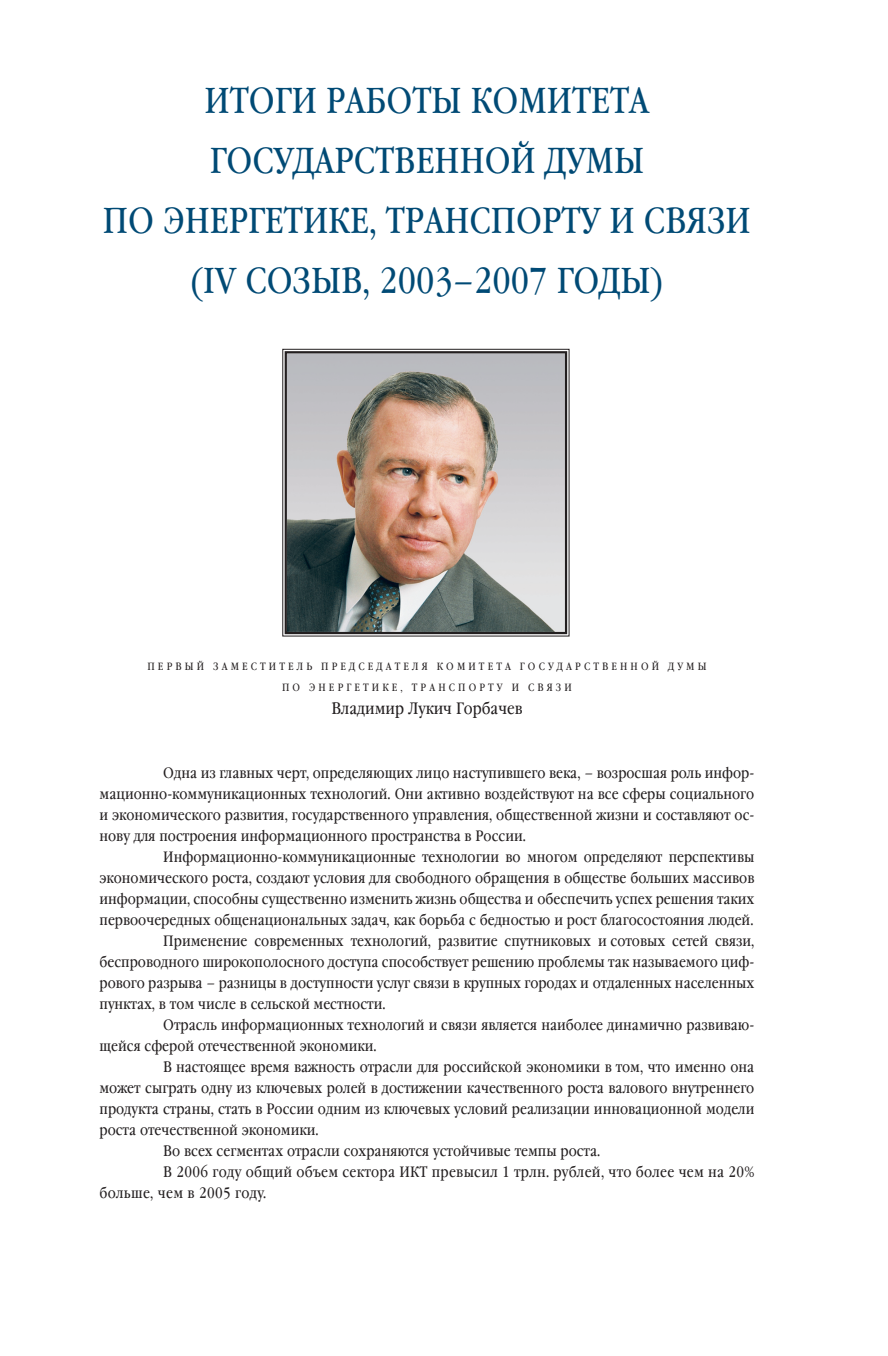
<style>
.page{position:relative;width:888px;height:1356px;background:#fff}
.page>*{position:absolute;margin:0;border:0;box-sizing:border-box;transform-origin:0 0}
.t1{font:36px "Garamond Book Narrow C";color:#004a75}
.t2{font:16.5px "Garamond Book Narrow C";color:#231f20}
.t3{font:15px "Garamond Book Narrow C";color:#231f20}
.t4{font:15px "Garamond Book Narrow C";letter-spacing:.02em;color:#231f20}
.t5{font:10.5px "Garamond Book Narrow C";color:#231f20}
</style>
<div class="page">
<img style="left:282px;top:348px;width:288px;height:289px">
<div style="left:285px;top:351px;width:282px;height:283px;border:2px solid #231f20"></div>
<h1 class="t1" style="left:205px;top:80px;width:23px">итоги</h1>
<h1 class="t1" style="left:326px;top:80px;width:24px">работы</h1>
<h1 class="t1" style="left:471px;top:80px;width:45px">Комитета</h1>
<h1 class="t1" style="left:210px;top:140px;width:40px">Государственной</h1>
<h1 class="t1" style="left:545px;top:140px;width:48px">Думы</h1>
<h1 class="t1" style="left:103px;top:200px;width:82px">по энергетике</h1>
<h1 class="t1" style="left:369px;top:200px;width:40px">, транспорту</h1>
<h1 class="t1" style="left:609px;top:200px;width:120px">исвязи</h1>
<h1 class="t1" style="left:189px;top:260px;width:80px">(IV созыв</h1>
<h1 class="t1" style="left:362px;top:260px;width:219px">, 2003–2007 годы</h1>
<h1 class="t1" style="left:650px;top:260px;width:16px">)</h1>
<p class="t5" style="left:147px;top:660px;width:11px">первый</p>
<p class="t5" style="left:213px;top:660px;width:10px">заместител</p>
<p class="t5" style="left:306px;top:660px;width:25px">ь председател</p>
<p class="t5" style="left:422px;top:660px;width:35px">я Комитета</p>
<p class="t5" style="left:520px;top:660px;width:19px">Г осударственной</p>
<p class="t5" style="left:668px;top:660px;width:11px">думы</p>
<p class="t5" style="left:282px;top:681px;width:10px">по</p>
<p class="t5" style="left:309px;top:681px;width:10px">энергетике</p>
<p class="t5" style="left:401px;top:681px;width:22px">, транспорту</p>
<p class="t5" style="left:512px;top:681px;width:53px">исв язи</p>
<p class="t2" style="left:331px;top:698px;width:193px">Владимир Лукич Горбачев</p>
<p class="t3" style="left:163px;top:764px;width:593px">Одна из главных черт, определяющих лицо наступившего века, – возросшая роль инфор-</p>
<p class="t3" style="left:100px;top:785px;width:656px">мационно-коммуникационных технологий. Они активно воздействуют на все сферы социального</p>
<p class="t3" style="left:100px;top:806px;width:656px">и экономического развития, государственного управления, общественной жизни и составляют ос-</p>
<p class="t3" style="left:100px;top:827px;width:428px">нову для построения информационного пространства в России.</p>
<p class="t3" style="left:163px;top:848px;width:593px">Информационно-коммуникационные технологии во многом определяют перспективы</p>
<p class="t3" style="left:100px;top:869px;width:656px">экономического роста, создают условия для свободного обращения в обществе больших массивов</p>
<p class="t3" style="left:100px;top:890px;width:656px">информации, способны существенно изменить жизнь общества и обеспечить успех решения таких</p>
<p class="t3" style="left:100px;top:911px;width:655px">первоочередных общенациональных задач, как борьба с бедностью и рост благосостояния людей.</p>
<p class="t3" style="left:163px;top:932px;width:593px">Применение современных технологий, развитие спутниковых и сотовых сетей связи,</p>
<p class="t3" style="left:100px;top:953px;width:656px">беспроводного широкополосного доступа способствует решению проблемы так называемого циф-</p>
<p class="t3" style="left:100px;top:974px;width:656px">рового разрыва – разницы в доступности услуг связи в крупных городах и отдаленных населенных</p>
<p class="t3" style="left:100px;top:995px;width:287px">пунктах, в том числе в сельской местности.</p>
<p class="t3" style="left:163px;top:1016px;width:593px">Отрасль информационных технологий и связи является наиболее динамично развиваю-</p>
<p class="t3" style="left:100px;top:1037px;width:279px">щейся сферой отечественной экономики.</p>
<p class="t3" style="left:163px;top:1058px;width:593px">В настоящее время важность отрасли для российской экономики в том, что именно она</p>
<p class="t3" style="left:100px;top:1079px;width:656px">может сыграть одну из ключевых ролей в достижении качественного роста валового внутреннего</p>
<p class="t3" style="left:100px;top:1100px;width:656px">продукта страны, стать в России одним из ключевых условий реализации инновационной модели</p>
<p class="t3" style="left:100px;top:1121px;width:220px">роста отечественной экономики.</p>
<p class="t3" style="left:163px;top:1142px;width:438px">Во всех сегментах отрасли сохраняются устойчивые темпы роста.</p>
<p class="t4" style="left:163px;top:1163px;width:593px">В 2006 году общий объем сектора ИКТ превысил 1 трлн. рублей, что более чем на 20%</p>
<p class="t4" style="left:100px;top:1184px;width:168px">больше, чем в 2005 году.</p>
</div>
